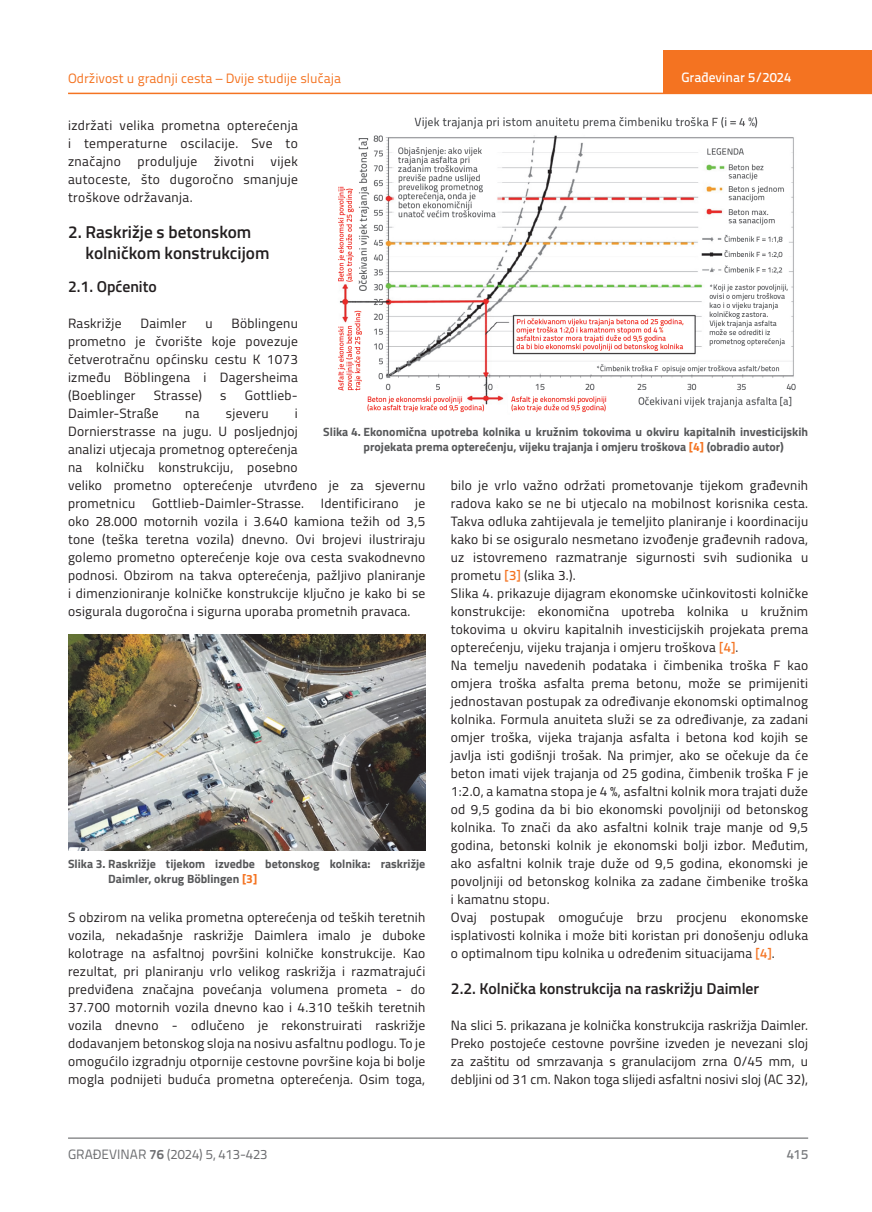
<style>
.page{position:relative;width:872px;height:1212px;background:#fff}
.page>*{position:absolute;margin:0;border:0;box-sizing:border-box;transform-origin:0 0}
.t1{font:600 17.25px/21px "Titillium";color:#231f20}
.t2{font:600 15.75px "Titillium";color:#231f20}
.t3{font:13.5px/18px "Titillium";letter-spacing:.02em;color:#231f20;text-align:justify}
.t4{font:13.5px "Titillium Text 22 L";color:#f47321}
.t5{font:13.5px "Titillium Text 22 L";color:#6c6d70}
.t6{font:500 13.5px "Titillium Text 22 L";color:#fff}
.t7{font:500 13.5px "Titillium Text 22 L";color:#787a7d}
.t8{font:700 12px/15px "Titillium";color:#57585a}
.s1{color:#f47321}
.s2{font-family:"Titillium Text 22 L";font-weight:500;color:#f47321}
.s3{font-weight:700}
</style>
<div class="page">
<hr style="left:68px;top:93px;width:804px;height:1px;background:#f47321">
<div style="left:663px;top:50px;width:209px;height:44px;background:#f47321"></div>
<hr style="left:68px;top:1138px;width:740px;height:1px;background:#57585a">
<img style="left:68px;top:634px;width:357px;height:216px">
<img style="left:338px;top:117px;width:458px;height:295px">
<p class="t4" style="left:68px;top:68px;width:274px">Održivost u gradnji cesta – Dvije studije slučaja</p>
<p class="t3" style="left:68px;top:115px;width:231px">izdržati velika prometna opterećenja i temperaturne oscilacije. Sve to značajno produljuje životni vijek autoceste, što dugoročno smanjuje troškove održavanja.</p>
<p class="t1" style="left:86px;top:220px;width:185px;text-indent:-18px">2. Raskrižje s betonskom kolničkom konstrukcijom</p>
<p class="t2" style="left:68px;top:274px;width:90px">2.1. Općenito</p>
<p class="t3" style="left:68px;top:313px;width:55px">Raskrižje</p>
<p class="t3" style="left:140px;top:313px;width:47px">Daimler</p>
<p class="t3" style="left:205px;top:313px;width:9px">u</p>
<p class="t6" style="left:681px;top:67px;width:111px">Građevinar 5/2024</p>
<p class="t3" style="left:68px;top:313px;width:231px;text-indent:163px">Böblingenu prometno je čvorište koje povezuje četverotračnu općinsku cestu K 1073 između Böblingena i Dagersheima (Boeblinger</p>
<p class="t3" style="left:154px;top:385px;width:50px">Strasse)</p>
<p class="t3" style="left:220px;top:385px;width:8px">s</p>
<p class="t3" style="left:245px;top:385px;width:54px">Gottlieb-</p>
<p class="t3" style="left:68px;top:403px;width:92px">Daimler-Straße</p>
<p class="t3" style="left:185px;top:403px;width:16px">na</p>
<p class="t3" style="left:226px;top:403px;width:44px">sjeveru</p>
<p class="t3" style="left:68px;top:403px;width:359px;text-align:left;text-indent:227px">i<br>Dornierstrasse na jugu. U posljednjoj<br>analizi utjecaja prometnog opterećenja<br>na kolničku konstrukciju, posebno<br>veliko prometno opterećenje utvrđeno je za sjevernu prometnicu Gottlieb-Daimler-Strasse. Identificirano je oko 28.000 motornih vozila i 3.640 kamiona težih od 3,5 tone (teška teretna vozila) dnevno. Ovi brojevi ilustriraju golemo prometno opterećenje koje ova cesta svakodnevno podnosi. Obzirom na takva opterećenja, pažljivo planiranje i dimenzioniranje kolničke konstrukcije ključno je kako bi se osigurala dugoročna i sigurna uporaba prometnih pravaca.</p>
<p class="t8" style="left:363px;top:423px;width:446px;text-indent:-40px">Slika 4. Ekonomična upotreba kolnika u kružnim tokovima u okviru kapitalnih investicijskih projekata prema opterećenju, vijeku trajanja i omjeru troškova <span class="s1">[4]</span> (obradio autor)</p>
<p class="t3" style="left:451px;top:475px;width:359px;text-align:left">bilo je vrlo važno održati prometovanje tijekom građevnih radova kako se ne bi utjecalo na mobilnost korisnika cesta.<br>Takva odluka zahtijevala je temeljito planiranje i koordinaciju kako bi se osiguralo nesmetano izvođenje građevnih radova, uz istovremeno razmatranje sigurnosti svih sudionika u prometu <span class="s2">[3]</span> (slika 3.).<br>Slika 4. prikazuje dijagram ekonomske učinkovitosti kolničke konstrukcije: ekonomična upotreba kolnika u kružnim tokovima u okviru kapitalnih investicijskih projekata prema opterećenju, vijeku trajanja i omjeru troškova <span class="s2">[4]</span>.<br>Na temelju navedenih podataka i čimbenika troška F kao omjera troška asfalta prema betonu, može se primijeniti jednostavan postupak za određivanje ekonomski optimalnog kolnika. Formula anuiteta služi se za određivanje, za zadani omjer troška, vijeka trajanja asfalta i betona kod kojih se javlja isti godišnji trošak. Na primjer, ako se očekuje da će beton imati vijek trajanja od 25 godina, čimbenik troška F je 1:2.0, a kamatna stopa je 4 %, asfaltni kolnik mora trajati duže od 9,5 godina da bi bio ekonomski povoljniji od betonskog kolnika. To znači da ako asfaltni kolnik traje manje od 9,5 godina, betonski kolnik je ekonomski bolji izbor. Međutim, ako asfaltni kolnik traje duže od 9,5 godina, ekonomski je povoljniji od betonskog kolnika za zadane čimbenike troška i kamatnu stopu.<br>Ovaj postupak omogućuje brzu procjenu ekonomske isplativosti kolnika i može biti koristan pri donošenju odluka o optimalnom tipu kolnika u određenim situacijama <span class="s2">[4]</span>.</p>
<p class="t2" style="left:451px;top:977px;width:310px">2.2. Kolnička konstrukcija na raskrižju Daimler</p>
<p class="t3" style="left:451px;top:1016px;width:359px">Na slici 5. prikazana je kolnička konstrukcija raskrižja Daimler.<br>Preko postojeće cestovne površine izveden je nevezani sloj za zaštitu od smrzavanja s granulacijom zrna 0/45 mm, u debljini od 31 cm. Nakon toga slijedi asfaltni nosivi sloj (AC 32),</p>
<p class="t8" style="left:108px;top:856px;width:318px;text-indent:-40px">Slika 3. Raskrižje tijekom izvedbe betonskog kolnika: raskrižje<br>Daimler, okrug Böblingen <span class="s1">[3]</span></p>
<p class="t3" style="left:68px;top:908px;width:359px">S obzirom na velika prometna opterećenja od teških teretnih vozila, nekadašnje raskrižje Daimlera imalo je duboke kolotrage na asfaltnoj površini kolničke konstrukcije. Kao rezultat, pri planiranju vrlo velikog raskrižja i razmatrajući predviđena značajna povećanja volumena prometa - do 37.700 motornih vozila dnevno kao i 4.310 teških teretnih vozila dnevno - odlučeno je rekonstruirati raskrižje dodavanjem betonskog sloja na nosivu asfaltnu podlogu. To je omogućilo izgradnju otpornije cestovne površine koja bi bolje mogla podnijeti buduća prometna opterećenja. Osim toga,</p>
<p class="t5" style="left:68px;top:1144px;width:201px">GRAĐEVINAR <span class="s3">76</span> (2024) 5, 413-423</p>
<p class="t7" style="left:786px;top:1144px;width:23px">415</p>
</div>
